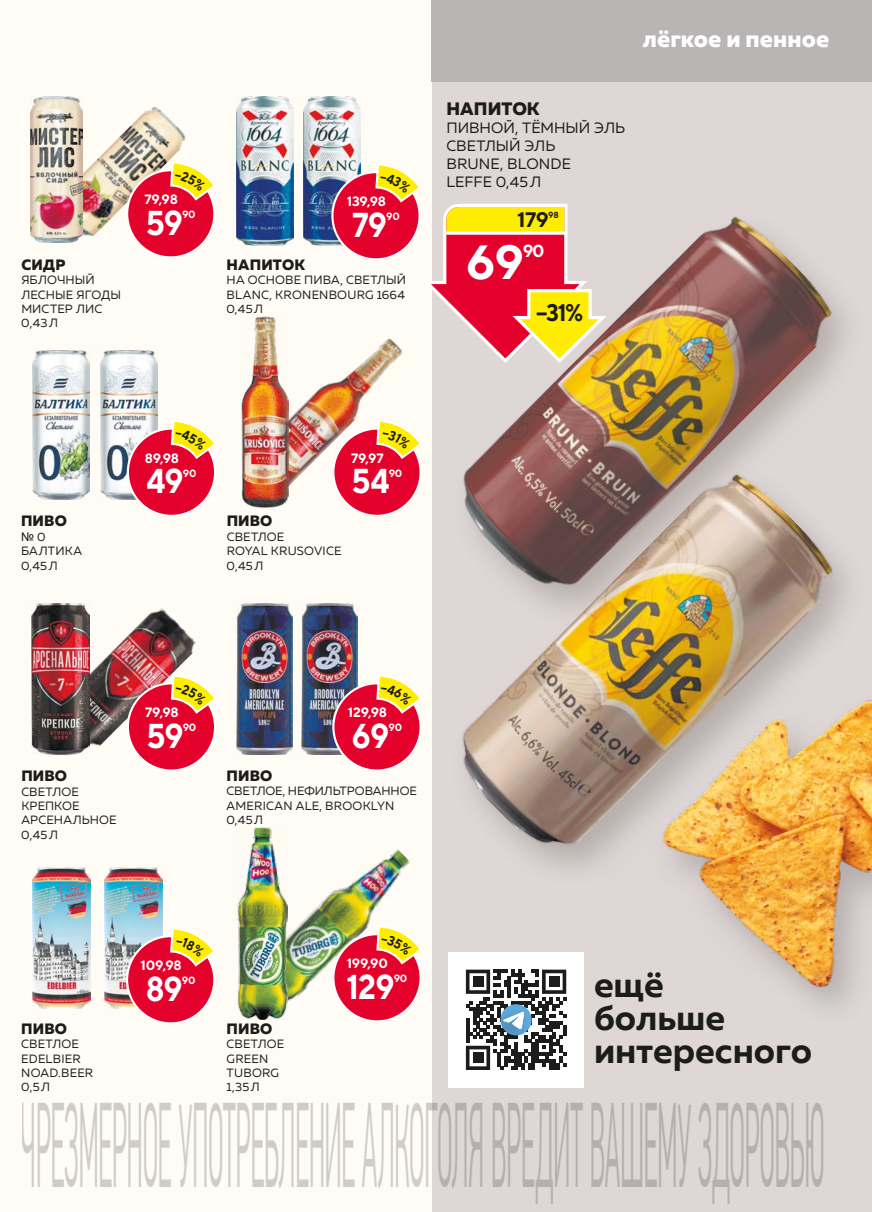
<style>
.page{position:relative;width:872px;height:1212px;background:#fff}
.page>*{position:absolute;margin:0;border:0;box-sizing:border-box;transform-origin:0 0}
.t1{font:300 119.7px "PF Din Text Cond Pro";letter-spacing:-.02em;color:#d0d0d0;scale:.26 1}
.t2{font:700 48px "TT Norms";color:#fff}
.t3{font:700 36px/33px "Muller";color:#1c1c1b}
.t4{font:700 34.5px "TT Norms";letter-spacing:-.025em;color:#fff;scale:.9 1}
.t5{font:800 24px "Muller";letter-spacing:.005em;color:#fff}
.t6{font:700 24px "TT Norms";color:#1c1c1b;scale:.9 1}
.t7{font:700 21px "TT Norms";color:#1c1c1b}
.t8{font:800 18px "Muller";color:#1c1c1b}
.t9{font:700 17.55px "TT Norms";color:#fff}
.t10{font:15px/18px "Muller";color:#1c1c1b}
.t11{font:800 15px "Muller";letter-spacing:.01em;color:#1c1c1b}
.t12{font:700 13.5px "TT Norms";letter-spacing:-.015em;color:#fff}
.t13{font:12px/14.4px "Muller";letter-spacing:.01em;color:#1c1c1b}
.t14{font:12px "Arial";color:#1c1c1b}
.t15{font:700 10.5px "TT Norms";letter-spacing:-.025em;color:#fff}
.t16{font:700 8.7px "TT Norms";color:#1c1c1b}
.s1{font-family:"Muller"}
</style>
<div class="page">
<div style="left:432px;top:81px;width:440px;height:1131px;background:#dfd7d5"></div>
<img style="left:702px;top:700px;width:170px;height:291px">
<div style="left:448px;top:466px;width:423px;height:423px;background:#544f4b;opacity:.3"></div>
<img style="left:448px;top:607px;width:399px;height:260px">
<div style="left:450px;top:209px;width:419px;height:420px;background:#544f4b;opacity:.3"></div>
<img style="left:448px;top:209px;width:398px;height:398px">
<div style="left:0;top:0;width:432px;height:1212px;background:#fffbf5"></div>
<div style="left:432px;top:0;width:440px;height:81px;background:#b8b5b4"></div>
<img style="left:236px;top:97px;width:57px;height:148px">
<img style="left:304px;top:97px;width:56px;height:149px">
<div style="left:332px;top:172px;width:87px;height:87px;background:#e4022d;border-radius:50%"></div>
<img style="left:82px;top:106px;width:104px;height:131px">
<img style="left:31px;top:97px;width:51px;height:146px">
<div style="left:127px;top:170px;width:87px;height:87px;background:#e4022d;border-radius:50%"></div>
<img style="left:302px;top:604px;width:55px;height:150px">
<img style="left:236px;top:604px;width:56px;height:150px">
<img style="left:288px;top:849px;width:122px;height:153px">
<img style="left:238px;top:827px;width:50px;height:192px">
<img style="left:32px;top:350px;width:58px;height:149px">
<img style="left:100px;top:350px;width:58px;height:149px">
<img style="left:32px;top:867px;width:59px;height:141px">
<img style="left:104px;top:867px;width:59px;height:141px">
<div style="left:127px;top:936px;width:87px;height:87px;background:#e4022d;border-radius:50%"></div>
<div style="left:448px;top:952px;width:135px;height:135px;background:#fff"></div>
<svg style="left:466px;top:969px;width:100px;height:101px"></svg>
<div style="left:333px;top:683px;width:87px;height:87px;background:#e4022d;border-radius:50%"></div>
<div style="left:332px;top:682px;width:89px;height:90px;border:2px solid #fff;border-radius:50%"></div>
<div style="left:333px;top:934px;width:87px;height:87px;background:#e4022d;border-radius:50%"></div>
<div style="left:128px;top:429px;width:87px;height:87px;background:#e4022d;border-radius:50%"></div>
<img style="left:289px;top:353px;width:101px;height:133px">
<img style="left:242px;top:317px;width:47px;height:191px">
<div style="left:333px;top:429px;width:87px;height:87px;background:#e4022d;border-radius:50%"></div>
<img style="left:89px;top:608px;width:107px;height:139px">
<img style="left:31px;top:603px;width:58px;height:151px">
<div style="left:128px;top:683px;width:87px;height:87px;background:#e4022d;border-radius:50%"></div>
<div style="left:127px;top:682px;width:89px;height:90px;border:2px solid #fff;border-radius:50%"></div>
<svg style="left:374px;top:165px;width:236px;height:200px"></svg>
<svg style="left:169px;top:160px;width:45px;height:94px"></svg>
<svg style="left:169px;top:929px;width:45px;height:91px"></svg>
<svg style="left:375px;top:676px;width:46px;height:91px"></svg>
<svg style="left:375px;top:924px;width:45px;height:93px"></svg>
<svg style="left:170px;top:422px;width:45px;height:90px"></svg>
<svg style="left:375px;top:418px;width:45px;height:94px"></svg>
<svg style="left:170px;top:673px;width:46px;height:94px"></svg>
<p class="t11" style="left:21px;top:255px;width:46px">СИДР</p>
<p class="t13" style="left:21px;top:273px;width:101px">ЯБЛОЧНЫЙ<br>ЛЕСНЫЕ ЯГОДЫ<br>МИСТЕР ЛИС<br>0,43Л</p>
<p class="t12" style="left:144px;top:191px;width:35px">79,98</p>
<h3 class="t4" style="left:146px;top:201px;width:43px">59</h3>
<p class="t15" style="left:182px;top:208px;width:15px">90</p>
<p class="t12" style="left:347px;top:193px;width:41px">139,98</p>
<h3 class="t4" style="left:352px;top:203px;width:40px">79</h3>
<p class="t15" style="left:386px;top:210px;width:15px">90</p>
<p class="t11" style="left:227px;top:255px;width:80px">НАПИТОК</p>
<p class="t13" style="left:226px;top:273px;width:181px;text-align:justify">НА ОСНОВЕ ПИВА, СВЕТЛЫЙ BLANC, KRONENBOURG 1664<br>0,45Л</p>
<h3 class="t5" style="left:643px;top:24px;width:188px">лёгкое и пенное</h3>
<h3 class="t8" style="left:446px;top:97px;width:95px">НАПИТОК</h3>
<p class="t10" style="left:446px;top:118px;width:180px">ПИВНОЙ, ТЁМНЫЙ ЭЛЬ<br>СВЕТЛЫЙ ЭЛЬ<br>BRUNE, BLONDE<br>LEFFE 0,45Л</p>
<h3 class="t7" style="left:517px;top:207px;width:33px">179</h3>
<p class="t16" style="left:548px;top:209px;width:12px">98</p>
<h2 class="t2" style="left:466px;top:232px;width:59px">69</h2>
<h3 class="t9" style="left:523px;top:239px;width:23px">90</h3>
<h3 class="t6" style="left:536px;top:298px;width:54px">−31%</h3>
<p class="t11" style="left:21px;top:512px;width:47px">ПИВО</p>
<p class="t14" style="left:21px;top:528px;width:26px">№ <span class="s1">0</span></p>
<p class="t13" style="left:21px;top:544px;width:63px">БАЛТИКА<br>0,45Л</p>
<p class="t12" style="left:145px;top:449px;width:36px">89,98</p>
<h3 class="t4" style="left:146px;top:459px;width:43px">49</h3>
<p class="t15" style="left:183px;top:466px;width:15px">90</p>
<p class="t11" style="left:227px;top:512px;width:47px">ПИВО</p>
<p class="t13" style="left:227px;top:529px;width:116px">СВЕТЛОЕ<br>ROYAL KRUSOVICE<br>0,45Л</p>
<p class="t12" style="left:351px;top:449px;width:34px">79,97</p>
<h3 class="t4" style="left:351px;top:459px;width:44px">54</h3>
<p class="t15" style="left:389px;top:466px;width:15px">90</p>
<p class="t11" style="left:21px;top:766px;width:47px">ПИВО</p>
<p class="t13" style="left:21px;top:784px;width:97px">СВЕТЛОЕ<br>КРЕПКОЕ<br>АРСЕНАЛЬНОЕ<br>0,45Л</p>
<p class="t12" style="left:145px;top:704px;width:35px">79,98</p>
<h3 class="t4" style="left:147px;top:714px;width:43px">59</h3>
<p class="t15" style="left:183px;top:721px;width:15px">90</p>
<p class="t12" style="left:348px;top:704px;width:41px">129,98</p>
<h3 class="t4" style="left:352px;top:714px;width:43px">69</h3>
<p class="t15" style="left:388px;top:721px;width:15px">90</p>
<p class="t11" style="left:227px;top:766px;width:47px">ПИВО</p>
<p class="t13" style="left:226px;top:784px;width:192px">СВЕТЛОЕ, НЕФИЛЬТРОВАННОЕ<br>AMERICAN ALE, BROOKLYN<br>0,45Л</p>
<p class="t11" style="left:21px;top:1019px;width:47px">ПИВО</p>
<p class="t13" style="left:21px;top:1037px;width:74px">СВЕТЛОЕ<br>EDELBIER<br>NOAD.BEER<br>0,5Л</p>
<p class="t12" style="left:141px;top:957px;width:43px">109,98</p>
<h3 class="t4" style="left:146px;top:967px;width:42px">89</h3>
<p class="t15" style="left:182px;top:974px;width:15px">90</p>
<p class="t11" style="left:227px;top:1019px;width:47px">ПИВО</p>
<p class="t13" style="left:226px;top:1037px;width:59px">СВЕТЛОЕ<br>GREEN<br>TUBORG<br>1,35Л</p>
<p class="t12" style="left:347px;top:955px;width:43px">199,90</p>
<h3 class="t4" style="left:346px;top:965px;width:55px">129</h3>
<p class="t15" style="left:394px;top:972px;width:15px">90</p>
<h3 class="t3" style="left:594px;top:968px;width:220px">ещё<br>больше интересного</h3>
<h1 class="t1" style="left:21px;top:1078px;width:3093px">ЧРЕЗМЕРНОЕ УПОТРЕБЛЕНИЕ АЛКОГОЛЯ ВРЕДИТ ВАШЕМУ ЗДОРОВЬЮ</h1>
</div>
